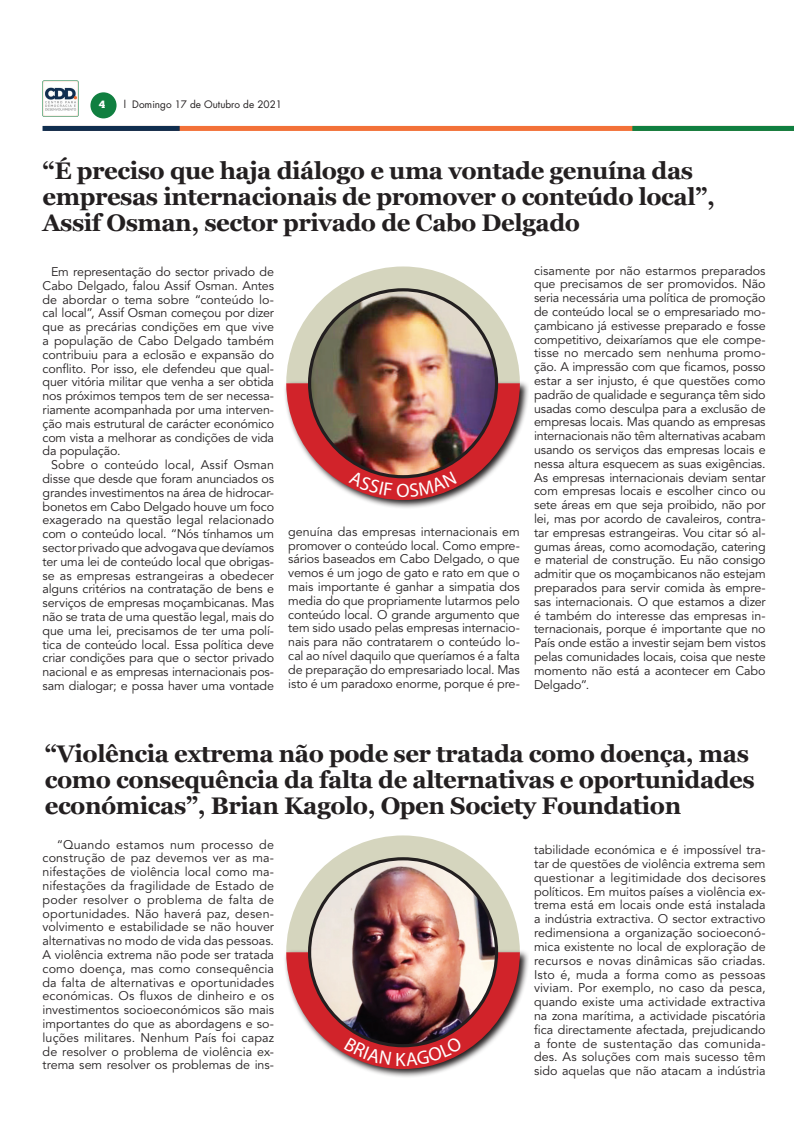
<style>
.page{position:relative;width:794px;height:1134px;background:#fff}
.page>*{position:absolute;margin:0;border:0;box-sizing:border-box;transform-origin:0 0}
.t1{font:700 24px/26px "Georgia";letter-spacing:-.02em;color:#231f20}
.t2{font:12.5px/13.8px "Avenir LT Std";letter-spacing:-.01em;color:#231f20;text-align:justify}
.t3{font:10px "Futura LT";color:#231f20}
.t4{font:700 10px "Popular";color:#fff}
</style>
<div class="page">
<div style="left:45px;top:126px;width:749px;height:5px;background:#f37138"></div>
<div style="left:632px;top:126px;width:162px;height:5px;background:#107f40"></div>
<div style="left:43px;top:126px;width:137px;height:5px;background:#102e4f"></div>
<div style="left:90px;top:92px;width:27px;height:26px;background:#107f40;border-radius:50%"></div>
<img style="left:43px;top:81px;width:35px;height:35px">
<svg style="left:285px;top:382px;width:243px;height:126px"></svg>
<svg style="left:285px;top:951px;width:243px;height:126px"></svg>
<img style="left:286px;top:266px;width:234px;height:234px">
<img style="left:286px;top:835px;width:234px;height:234px">
<p class="t4" style="left:99px;top:98px;width:8px">4</p>
<p class="t3" style="left:124px;top:98px;width:160px">l Domingo 17 de Outubro de 2021</p>
<h1 class="t1" style="left:43px;top:158px;width:674px">“É preciso que haja diálogo e uma vontade genuína das empresas internacionais de promover o conteúdo local”,<br>Assif Osman, sector privado de Cabo Delgado</h1>
<p class="t2" style="left:43px;top:265px;width:233px;text-indent:9px">Em representação do sector privado de Cabo Delgado, falou Assif Osman. Antes de abordar o tema sobre “conteúdo lo&shy;cal local”, Assif Osman começou por dizer que as precárias condições em que vive a população de Cabo Delgado também contribuiu para a eclosão e expansão do conflito. Por isso, ele defendeu que qual&shy;quer vitória militar que venha a ser obtida nos próximos tempos tem de ser necessa&shy;riamente acompanhada por uma interven&shy;ção mais estrutural de carácter económico com vista a melhorar as condições de vida da população.</p>
<p class="t2" style="left:43px;top:458px;width:233px;text-indent:8px">Sobre o conteúdo local, Assif Osman disse que desde que foram anunciados os grandes investimentos na área de hidrocar&shy;bonetos em Cabo Delgado houve um foco exagerado na questão legal relacionado com o conteúdo local. “Nós tínhamos um sector privado que advogava que devíamos ter uma lei de conteúdo local que obrigas&shy;se as empresas estrangeiras a obedecer alguns critérios na contratação de bens e serviços de empresas moçambicanas. Mas não se trata de uma questão legal, mais do que uma lei, precisamos de ter uma polí&shy;tica de conteúdo local. Essa política deve criar condições para que o sector privado nacional e as empresas internacionais pos&shy;sam dialogar; e possa haver uma vontade</p>
<p class="t2" style="left:288px;top:525px;width:233px">genuína das empresas internacionais em promover o conteúdo local. Como empre&shy;sários baseados em Cabo Delgado, o que vemos é um jogo de gato e rato em que o mais importante é ganhar a simpatia dos media do que propriamente lutarmos pelo conteúdo local. O grande argumento que tem sido usado pelas empresas internacio&shy;nais para não contratarem o conteúdo lo&shy;cal ao nível daquilo que queríamos é a falta de preparação do empresariado local. Mas isto é um paradoxo enorme, porque é pre-</p>
<p class="t2" style="left:534px;top:264px;width:233px">cisamente por não estarmos preparados que precisamos de ser promovidos. Não seria necessária uma política de promoção de conteúdo local se o empresariado mo&shy;çambicano já estivesse preparado e fosse competitivo, deixaríamos que ele compe&shy;tisse no mercado sem nenhuma promo&shy;ção. A impressão com que ficamos, posso estar a ser injusto, é que questões como padrão de qualidade e segurança têm sido usadas como desculpa para a exclusão de empresas locais. Mas quando as empresas internacionais não têm alternativas acabam usando os serviços das empresas locais e nessa altura esquecem as suas exigências.<br>As empresas internacionais deviam sentar com empresas locais e escolher cinco ou sete áreas em que seja proibido, não por lei, mas por acordo de cavaleiros, contra&shy;tar empresas estrangeiras. Vou citar só al&shy;gumas áreas, como acomodação, catering e material de construção. Eu não consigo admitir que os moçambicanos não estejam preparados para servir comida às empre&shy;sas internacionais. O que estamos a dizer é também do interesse das empresas in&shy;ternacionais, porque é importante que no País onde estão a investir sejam bem vistos pelas comunidades locais, coisa que neste momento não está a acontecer em Cabo Delgado”.</p>
<h1 class="t1" style="left:45px;top:741px;width:711px">“Violência extrema não pode ser tratada como doença, mas como consequência da falta de alternativas e oportunidades económicas”, Brian Kagolo, Open Society Foundation</h1>
<p class="t2" style="left:43px;top:838px;width:233px;text-indent:14px">“Quando estamos num processo de construção de paz devemos ver as ma&shy;nifestações de violência local como ma&shy;nifestações da fragilidade de Estado de poder resolver o problema de falta de oportunidades. Não haverá paz, desen&shy;volvimento e estabilidade se não houver alternativas no modo de vida das pessoas.<br>A violência extrema não pode ser tratada como doença, mas como consequência da falta de alternativas e oportunidades económicas. Os fluxos de dinheiro e os investimentos socioeconómicos são mais importantes do que as abordagens e so&shy;luções militares. Nenhum País foi capaz de resolver o problema de violência ex&shy;trema sem resolver os problemas de ins-</p>
<p class="t2" style="left:534px;top:843px;width:233px">tabilidade económica e é impossível tra&shy;tar de questões de violência extrema sem questionar a legitimidade dos decisores políticos. Em muitos países a violência ex&shy;trema está em locais onde está instalada a indústria extractiva. O sector extractivo redimensiona a organização socioeconó&shy;mica existente no local de exploração de recursos e novas dinâmicas são criadas.<br>Isto é, muda a forma como as pessoas viviam. Por exemplo, no caso da pesca, quando existe uma actividade extractiva na zona marítima, a actividade piscatória fica directamente afectada, prejudicando a fonte de sustentação das comunida&shy;des. As soluções com mais sucesso têm sido aquelas que não atacam a indústria</p>
</div>
